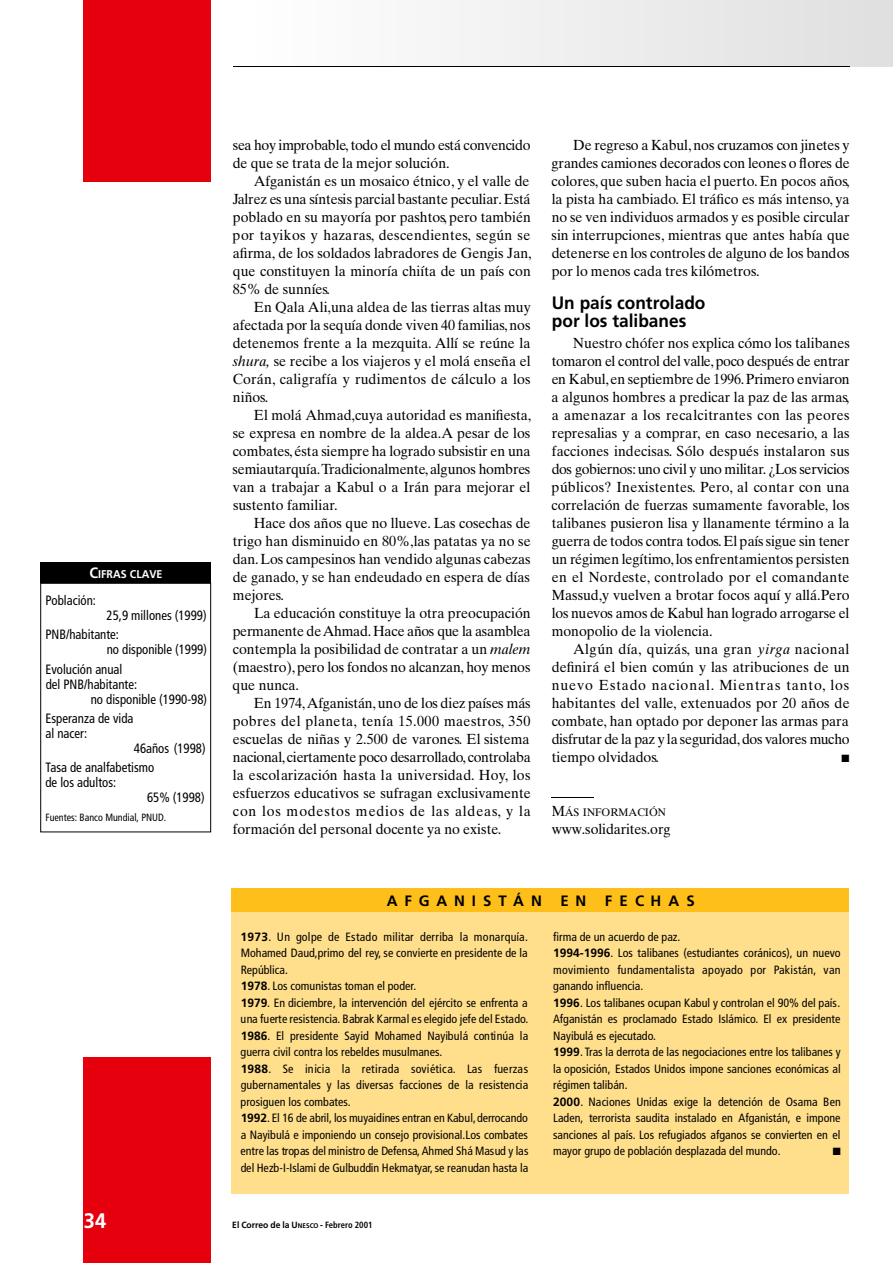
<style>
.page{position:relative;width:893px;height:1263px;background:#fff}
.page>*{position:absolute;margin:0;border:0;box-sizing:border-box;transform-origin:0 0}
.t1{font:700 21px "Frutiger";color:#fff;scale:.95 1}
.t2{font:700 18px/18px "Frutiger";color:#000;scale:.96 1}
.t3{font:700 15px "Frutiger";letter-spacing:.475em;color:#000}
.t4{font:14.7px/18px "Times Ten";color:#000;text-align:justify;scale:.96 1}
.t5{font:condensed 13.5px/19.5px "Frutiger";color:#000;scale:.95 1}
.t6{font:condensed 12px/16.5px "Frutiger";color:#000}
.t7{font:700 11.25px "Frutiger";color:#fff;scale:.95 1}
.t8{font:10.95px "Times Ten";color:#000;scale:.96 1}
.t9{font:condensed 10.5px "Frutiger";color:#000;scale:.95 1}
.t10{font:10.5px "Zapf Dingbats";color:#000}
.t11{font:700 9px "Frutiger";color:#000;scale:.95 1}
.s1{font-size:15px}
.s2{font-style:italic}
.s3{font-size:14.7px}
.s4{font-weight:700;font-stretch:normal}
.s5{font-size:6.75px}
.s6{font-stretch:condensed}
</style>
<div class="page">
<img style="left:459px;top:0;width:433px;height:67px">
<div style="left:84px;top:1058px;width:127px;height:205px;background:#e6000e"></div>
<div style="left:84px;top:0;width:127px;height:182px;background:#e6000e"></div>
<hr style="left:232px;top:66px;width:617px;height:1px;background:#000">
<hr style="left:551px;top:798px;width:43px;height:1px;background:#000">
<div style="left:232px;top:888px;width:617px;height:306px;background:#ffdf8c"></div>
<div style="left:232px;top:888px;width:617px;height:24px;background:#febf1a"></div>
<div style="left:40px;top:583px;width:171px;height:249px;border:1px solid #000"></div>
<div style="left:40px;top:562px;width:171px;height:22px;background:#000"></div>
<p class="t7" style="left:89px;top:569px;width:79px"><span class="s1">C</span>IFRAS CLAVE</p>
<p class="t5" style="left:45px;top:592px;width:55px">Población:</p>
<p class="t5" style="left:45px;top:607px;width:171px;text-indent:61px">25,9 millones (1999)<br>PNB/habitante:</p>
<p class="t5" style="left:45px;top:641px;width:171px;text-indent:61px">no disponible (1999)<br>Evolución anual</p>
<p class="t5" style="left:91px;top:677px;width:124px;line-height:15px;text-indent:-45px">del PNB/habitante:<br>no disponible (1990-98)</p>
<p class="t5" style="left:46px;top:712px;width:94px;line-height:15px">Esperanza de vida al nacer:</p>
<p class="t5" style="left:46px;top:739px;width:170px;text-indent:88px">46años (1998)<br>Tasa de analfabetismo</p>
<p class="t5" style="left:45px;top:774px;width:76px">de los adultos:</p>
<p class="t5" style="left:147px;top:789px;width:62px">65% (1998)</p>
<p class="t9" style="left:45px;top:813px;width:129px">Fuentes: Banco Mundial, PNUD.</p>
<p class="t4" style="left:233px;top:137px;width:312px">sea hoy improbable, todo el mundo está convencido de que se trata de la mejor solución.</p>
<p class="t4" style="left:233px;top:173px;width:313px;text-align:left;text-indent:21px">Afganistán es un mosaico étnico, y el valle de Jalrez es una síntesis parcial bastante peculiar.E s t á poblado en su mayoría por pashtos, pero también por tayikos y hazaras, d e s c e n d i e n t e s, según se afirma, de los soldados labradores de Gengis Jan, que constituyen la minoría chiíta de un país con 85% de sunníes.</p>
<p class="t4" style="left:233px;top:299px;width:312px;text-indent:21px">En Qala Ali,una aldea de las tierras altas muy afectada por la sequía donde viven 40 familias, n o s detenemos frente a la mezquita. Allí se reúne la <span class="s2">shura,</span> se recibe a los viajeros y el molá enseña el C o r á n , caligrafía y rudimentos de cálculo a los niños.</p>
<p class="t4" style="left:233px;top:407px;width:313px;text-indent:21px">El molá Ahmad,cuya autoridad es manifiesta, se expresa en nombre de la aldea.A pesar de los c o m b a t e s, ésta siempre ha logrado subsistir en una s e m i a u t a r q u í a .Tr a d i c i o n a l m e n t e,algunos hombres van a trabajar a Kabul o a Irán para mejorar el sustento familiar.</p>
<p class="t4" style="left:233px;top:515px;width:312px;text-indent:21px">Hace dos años que no llueve. Las cosechas de trigo han disminuido en 80%,las patatas ya no se d a n .Los campesinos han vendido algunas cabezas de ganado, y se han endeudado en espera de días mejores.</p>
<p class="t4" style="left:233px;top:605px;width:312px;text-indent:21px">La educación constituye la otra preocupación permanente de A h m a d . Hace años que la asamblea contempla la posibilidad de contratar a un <span class="s2">malem </span>( m a e s t r o ) ,pero los fondos no alcanzan, hoy menos que nunca.</p>
<p class="t4" style="left:233px;top:695px;width:312px;text-indent:21px">En 1974,A f g a n i s t á n ,uno de los diez países más pobres del planeta, tenía 15.000 maestros, 3 5 0 escuelas de niñas y 2.500 de varones. El sistema n a c i o n a l ,ciertamente poco desarrollado, c o n t r o l a b a la escolarización hasta la universidad. H o y, l o s esfuerzos educativos se sufragan exclusivamente con los modestos medios de las aldeas, y la formación del personal docente ya no existe.</p>
<p class="t4" style="left:551px;top:137px;width:312px;text-indent:21px">De regreso a Kabul, nos cruzamos con jinetes y grandes camiones decorados con leones o flores de colores, que suben hacia el puerto.En pocos años, la pista ha cambiado. El tráfico es más intenso, ya no se ven individuos armados y es posible circular sin interrupciones, mientras que antes había que detenerse en los controles de alguno de los bandos por lo menos cada tres kilómetros.</p>
<p class="t2" style="left:552px;top:295px;width:162px">Un país controlado por los talibanes</p>
<p class="t4" style="left:551px;top:335px;width:312px;text-indent:22px">Nuestro chófer nos explica cómo los talibanes tomaron el control del valle,poco después de entrar en Kabul,en septiembre de 1996.Primero enviaron a algunos hombres a predicar la paz de las armas, a amenazar a los recalcitrantes con las peores represalias y a comprar, en caso necesario, a las facciones indecisas. Sólo después instalaron sus dos gobiernos:uno civil y uno militar. ¿Los servicios públicos? Inexistentes. P e r o, al contar con una correlación de fuerzas sumamente favorable, los talibanes pusieron lisa y llanamente término a la guerra de todos contra todos. El país sigue sin tener un régimen legítimo,los enfrentamientos persisten en el Nordeste, controlado por el comandante Massud,y vuelven a brotar focos aquí y allá.Pero los nuevos amos de Kabul han logrado arrogarse el monopolio de la violencia.</p>
<p class="t4" style="left:551px;top:641px;width:312px;text-indent:22px">Algún día, q u i z á s, una gran <span class="s2">y i r g a</span> n a c i o n a l d e finirá el bien común y las atribuciones de un nuevo Estado nacional. Mientras tanto, l o s habitantes del valle, extenuados por 20 años de combate, han optado por deponer las armas para disfrutar de la paz y la seguridad,dos valores mucho tiempo olvidados.</p>
<p class="t10" style="left:841px;top:753px;width:9px">■</p>
<p class="t8" style="left:551px;top:808px;width:121px"><span class="s3">M</span>ÁS INFORMACIÓN</p>
<p class="t4" style="left:551px;top:821px;width:125px">www.solidarites.org</p>
<p class="t3" style="left:387px;top:894px;width:309px">AFGANISTÁN EN FECHAS</p>
<p class="t6" style="left:240px;top:929px;width:289px"><span class="s4">1 9 7 3</span>. Un golpe de Estado militar derriba la monarquía.<br>Mohamed Daud,primo del rey, se convierte en presidente de la República.<br><span class="s4">1978</span>. Los comunistas toman el poder.<br><span class="s4">1979</span>. En diciembre, la intervención del ejército se enfrenta a una fuerte resistencia. Babrak Karmal es elegido jefe del Estado.<br><span class="s4">1 9 8 6</span>. El presidente Sayid Mohamed Nayibulá continúa la guerra civil contra los rebeldes musulmanes.<br><span class="s4">1 9 8 8</span>. Se inicia la retirada soviética. Las fuerzas gubernamentales y las diversas facciones de la resistencia prosiguen los combates.<br><span class="s4">1 9 9 2</span>. El 16 de abril, los muyaidines entran en Kabul,d e r r o c a n d o a Nayibulá e imponiendo un consejo provisional.Los combates entre las tropas del ministro de Defensa, Ahmed Shá Masud y las del Hezb-I-Islami de Gulbuddin Hekmatyar, se reanudan hasta la</p>
<p class="t6" style="left:553px;top:929px;width:289px">firma de un acuerdo de paz.<br><span class="s4">1994-1996</span>. Los talibanes (estudiantes coránicos), un nuevo movimiento fundamentalista apoyado por Pa k i s t á n , va n ganando influencia.<br><span class="s4">1996</span>. Los talibanes ocupan Kabul y controlan el 90% del país.<br>Afganistán es proclamado Estado Islámico. El ex presidente Nayibulá es ejecutado.<br><span class="s4">1999</span>. Tras la derrota de las negociaciones entre los talibanes y la oposición, Estados Unidos impone sanciones económicas al régimen talibán.<br><span class="s4">2 0 0 0</span>. Naciones Unidas exige la detención de Osama Ben Laden, terrorista saudita instalado en Afganistán, e impone sanciones al país. Los refugiados afganos se convierten en el mayor grupo de población desplazada del mundo.</p>
<p class="t10" style="left:832px;top:1147px;width:9px">■</p>
<h1 class="t1" style="left:84px;top:1212px;width:25px">34</h1>
<p class="t11" style="left:232px;top:1221px;width:149px">El Correo de la U<span class="s5">NESCO</span> - <span class="s6">Febrero 2001</span></p>
</div>
